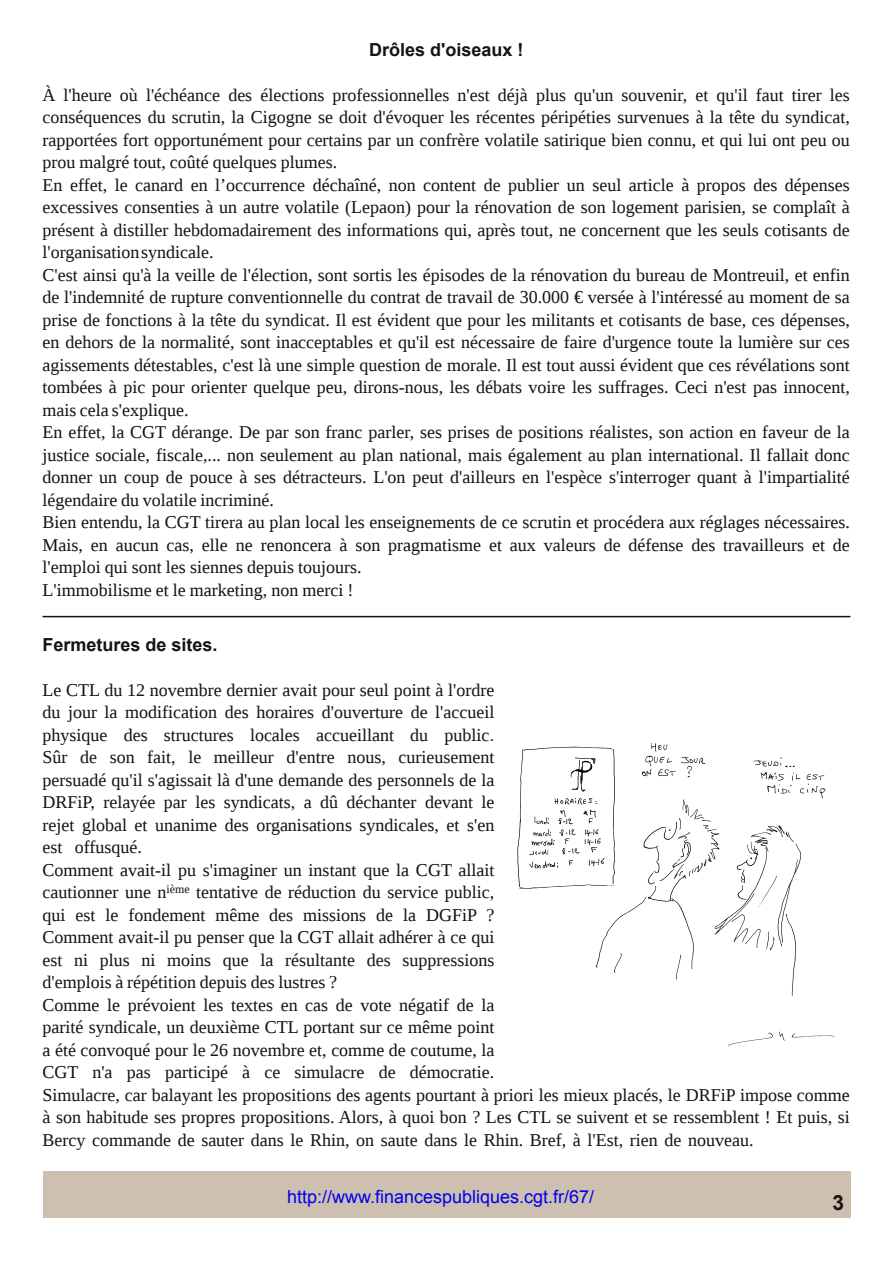
<style>
.page{position:relative;width:893px;height:1263px;background:#fff}
.page>*{position:absolute;margin:0;border:0;box-sizing:border-box;transform-origin:0 0}
.t1{font:700 21px "Arial";color:#161412}
.t2{font:18px/22.5px "Liberation Serif";color:#161412}
.t3{font:18px "Arial";color:#00e}
.t4{font:700 18px "Arial";color:#161412}
.s1{font-family:"Arial"}
</style>
<div class="page">
<div style="left:43px;top:1171px;width:807px;height:47px;background:#cdc0b0"></div>
<img style="left:517px;top:743px;width:318px;height:303px">
<hr style="left:43px;top:616px;width:807px;height:1px;background:#161412">
<p class="t4" style="left:369px;top:43px;width:156px">Drôles d'oiseaux !</p>
<p class="t2" style="left:43px;top:85px;width:809px">À l'heure où l'échéance des élections professionnelles n'est déjà plus qu'un souvenir, et qu'il faut tirer les conséquences du scrutin, la Cigogne se doit d'évoquer les récentes péripéties survenues à la tête du syndicat, rapportées fort opportunément pour certains par un confrère volatile satirique bien connu, et qui lui ont peu ou prou malgré tout, coûté quelques plumes.<br>En effet, le canard en l’occurrence déchaîné, non content de publier un seul article à propos des dépenses excessives consenties à un autre volatile (Lepaon) pour la rénovation de son logement parisien, se complaît à présent à distiller hebdomadairement des informations qui, après tout, ne concernent que les seuls cotisants de l'organisationsyndicale.<br>C'est ainsi qu'à la veille de l'élection, sont sortis les épisodes de la rénovation du bureau de Montreuil, et enfin de l'indemnité de rupture conventionnelle du contrat de travail de 30.000 € versée à l'intéressé au moment de sa prise de fonctions à la tête du syndicat. Il est évident que pour les militants et cotisants de base, ces dépenses, en dehors de la normalité, sont inacceptables et qu'il est nécessaire de faire d'urgence toute la lumière sur ces agissements détestables, c'est là une simple question de morale. Il est tout aussi évident que ces révélations sont tombées à pic pour orienter quelque peu, dirons-nous, les débats voire les suffrages. Ceci n'est pas innocent, mais cela s'explique.<br>En effet, la CGT dérange. De par son franc parler, ses prises de positions réalistes, son action en faveur de la justice sociale, fiscale,... non seulement au plan national, mais également au plan international. Il fallait donc donner un coup de pouce à ses détracteurs. L'on peut d'ailleurs en l'espèce s'interroger quant à l'impartialité légendaire du volatile incriminé.<br>Bien entendu, la CGT tirera au plan local les enseignements de ce scrutin et procédera aux réglages nécessaires.<br>Mais, en aucun cas, elle ne renoncera à son pragmatisme et aux valeurs de défense des travailleurs et de l'emploi qui sont les siennes depuis toujours.<br>L'immobilisme et le marketing, non merci !</p>
<p class="t4" style="left:43px;top:638px;width:177px">Fermetures de sites.</p>
<p class="t2" style="left:43px;top:680px;width:809px">Le CTL du 12 novembre dernier avait pour seul point à l'ordre<br>du jour la modification des horaires d'ouverture de l'accueil<br>physique des structures locales accueillant du public<span class="s1">.<br></span>Sûr de son fait, le meilleur d'entre nous, curieusement<br>persuadé qu'il s'agissait là d'une demande des personnels de la<br>DRFiP, relayée par les syndicats, a dû déchanter devant le<br>rejet global et unanime des organisations syndicales, et s'en<br>est offusqué.<br>Comment avait-il pu s'imaginer un instant que la CGT allait<br>cautionner une n<sup>ième</sup> tentative de réduction du service public,<br>qui est le fondement même des missions de la DGFiP ?<br>Comment avait-il pu penser que la CGT allait adhérer à ce qui<br>est ni plus ni moins que la résultante des suppressions<br>d'emplois à répétition depuis des lustres ?<br>Comme le prévoient les textes en cas de vote négatif de la<br>parité syndicale, un deuxième CTL portant sur ce même point<br>a été convoqué pour le 26 novembre et, comme de coutume, la<br>CGT n'a pas participé à ce simulacre de démocratie.<br>Simulacre, car balayant les propositions des agents pourtant à priori les mieux placés, le DRFiP impose comme à son habitude ses propres propositions. Alors, à quoi bon ? Les CTL se suivent et se ressemblent ! Et puis, si Bercy commande de sauter dans le Rhin, on saute dans le Rhin. Bref, à l'Est, rien de nouveau.</p>
<p class="t3" style="left:287px;top:1190px;width:309px">http://www.financespubliques.cgt.fr/67/</p>
<p class="t1" style="left:832px;top:1194px;width:13px">3</p>
</div>
